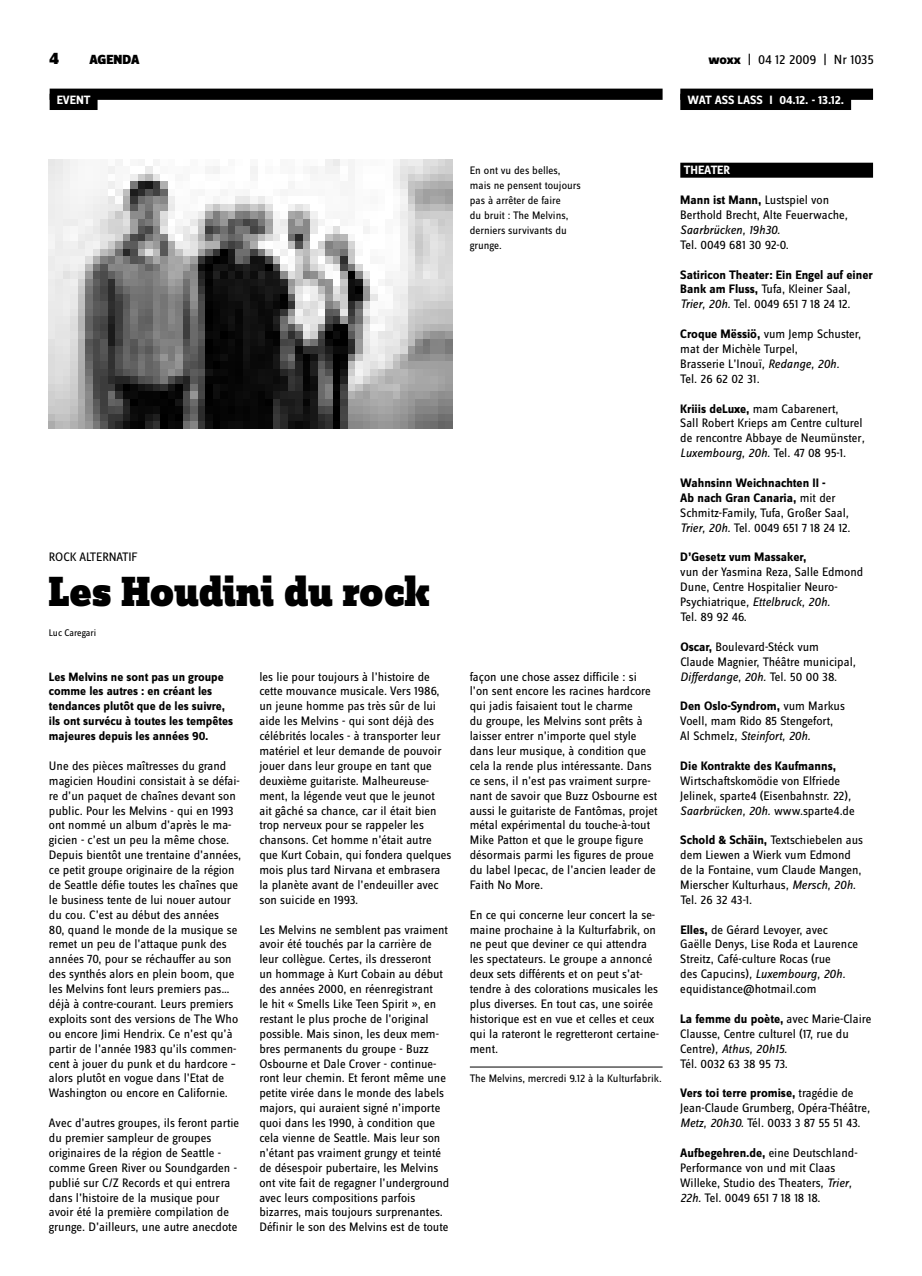
<style>
.page{position:relative;width:922px;height:1276px;background:#fff}
.page>*{position:absolute;margin:0;border:0;box-sizing:border-box;transform-origin:0 0}
.t1{font:900 43.75px "Zine Slab Dis";letter-spacing:-.01em;color:#000}
.t2{font:13.75px "Zine Sans Dis";letter-spacing:-.01em;color:#000}
.t3{font:900 13.75px "Zine Sans Dis";color:#000}
.t4{font:12.75px/14.9px "Zine Sans Dis";color:#000}
.t5{font:700 12.75px/14.9px "Zine Sans Dis";color:#000}
.t6{font:700 12.5px/14.9px "Zine Sans Dis";color:#000}
.t7{font:700 12.5px "Zine Sans Dis";color:#fff}
.t8{font:11.25px/14.9px "Zine Sans Dis";color:#000}
.t9{font:10px "Zine Sans Dis";color:#000}
.s1{font-weight:800}
.s2{font-weight:700}
.s3{font-style:italic}
.s4{font-weight:400}
.s5{font-weight:400;font-style:italic}
</style>
<div class="page">
<div style="left:680px;top:89px;width:192px;height:11px;background:#000"></div>
<div style="left:680px;top:94px;width:170px;height:16px;background:#000"></div>
<div style="left:50px;top:89px;width:612px;height:11px;background:#000"></div>
<div style="left:50px;top:94px;width:47px;height:16px;background:#000"></div>
<div style="left:680px;top:163px;width:192px;height:15px;background:#000"></div>
<img style="left:49px;top:159px;width:403px;height:269px">
<hr style="left:469px;top:1066px;width:193px;height:1px;background:#000">
<p class="t3" style="left:89px;top:53px;width:52px">AGENDA</p>
<p class="t2" style="left:708px;top:53px;width:167px"><span class="s1">woxx</span> | 04 12 2009 | Nr 1035</p>
<p class="t7" style="left:687px;top:93px;width:35px">WAT ASS</p>
<p class="t7" style="left:737px;top:93px;width:12px">LASSI</p>
<p class="t7" style="left:779px;top:93px;width:66px">04.12. - 13.12.</p>
<p class="t7" style="left:57px;top:93px;width:35px">EVENT</p>
<p class="t8" style="left:469px;top:164px;width:112px">En ont vu des belles, mais ne pensent toujours pas à arrêter de faire<br>du bruit : The Melvins, derniers survivants du grunge.</p>
<p class="t4" style="left:49px;top:550px;width:90px">ROCK ALTERNATIF</p>
<h1 class="t1" style="left:49px;top:568px;width:382px">Les Houdini du rock</h1>
<p class="t9" style="left:49px;top:627px;width:49px">Luc Caregari</p>
<p class="t6" style="left:49px;top:669px;width:185px">Les Melvins ne sont pas un groupe comme les autres : en créant les tendances plutôt que de les suivre, ils ont survécu à toutes les tempêtes majeures depuis les années 90.</p>
<p class="t4" style="left:49px;top:759px;width:194px">Une des pièces maîtresses du grand magicien Houdini consistait à se défai&shy;re d’un paquet de chaînes devant son public. Pour les Melvins - qui en 1993 ont nommé un album d’après le ma&shy;gicien - c’est un peu la même chose.<br>Depuis bientôt une trentaine d’années, ce petit groupe originaire de la région de Seattle défie toutes les chaînes que le business tente de lui nouer autour du cou. C’est au début des années<br>80, quand le monde de la musique se remet un peu de l’attaque punk des années 70, pour se réchauffer au son des synthés alors en plein boom, que les Melvins font leurs premiers pas… déjà à contre-courant. Leurs premiers exploits sont des versions de The Who ou encore Jimi Hendrix. Ce n’est qu’à partir de l’année 1983 qu’ils commen&shy;cent à jouer du punk et du hardcore – alors plutôt en vogue dans l’Etat de Washington ou encore en Californie.</p>
<p class="t4" style="left:49px;top:1116px;width:192px">Avec d’autres groupes, ils feront partie du premier sampleur de groupes originaires de la région de Seattle - comme Green River ou Soundgarden - publié sur C/Z Records et qui entrera dans l’histoire de la musique pour avoir été la première compilation de grunge. D’ailleurs, une autre anecdote</p>
<p class="t4" style="left:259px;top:669px;width:193px">les lie pour toujours à l’histoire de cette mouvance musicale. Vers 1986, un jeune homme pas très sûr de lui aide les Melvins - qui sont déjà des célébrités locales - à transporter leur matériel et leur demande de pouvoir jouer dans leur groupe en tant que deuxième guitariste. Malheureuse&shy;ment, la légende veut que le jeunot<br>ait gâché sa chance, car il était bien trop nerveux pour se rappeler les chansons. Cet homme n’était autre que Kurt Cobain, qui fondera quelques mois plus tard Nirvana et embrasera la planète avant de l’endeuiller avec son suicide en 1993.</p>
<p class="t4" style="left:259px;top:922px;width:191px">Les Melvins ne semblent pas vraiment avoir été touchés par la carrière de leur collègue. Certes, ils dresseront<br>un hommage à Kurt Cobain au début des années 2000, en réenregistrant<br>le hit « Smells Like Teen Spirit », en restant le plus proche de l’original possible. Mais sinon, les deux mem&shy;bres permanents du groupe - Buzz Osbourne et Dale Crover - continue&shy;ront leur chemin. Et feront même une petite virée dans le monde des labels majors, qui auraient signé n’importe quoi dans les 1990, à condition que cela vienne de Seattle. Mais leur son n’étant pas vraiment grungy et teinté de désespoir pubertaire, les Melvins ont vite fait de regagner l’underground avec leurs compositions parfois bizarres, mais toujours surprenantes.<br>Définir le son des Melvins est de toute</p>
<p class="t4" style="left:469px;top:669px;width:189px">façon une chose assez difficile : si l’on sent encore les racines hardcore qui jadis faisaient tout le charme<br>du groupe, les Melvins sont prêts à laisser entrer n’importe quel style dans leur musique, à condition que cela la rende plus intéressante. Dans ce sens, il n’est pas vraiment surpre&shy;nant de savoir que Buzz Osbourne est aussi le guitariste de Fantômas, projet métal expérimental du touche-à-tout Mike Patton et que le groupe figure désormais parmi les figures de proue du label Ipecac, de l’ancien leader de Faith No More.</p>
<p class="t4" style="left:469px;top:908px;width:191px">En ce qui concerne leur concert la se&shy;maine prochaine à la Kulturfabrik, on ne peut que deviner ce qui attendra les spectateurs. Le groupe a annoncé deux sets différents et on peut s’at&shy;tendre à des colorations musicales les plus diverses. En tout cas, une soirée historique est en vue et celles et ceux qui la rateront le regretteront certaine&shy;ment.</p>
<p class="t8" style="left:469px;top:1072px;width:193px">The Melvins, mercredi 9.12 à la Kulturfabrik.</p>
<p class="t7" style="left:683px;top:164px;width:48px">th eater</p>
<p class="t4" style="left:680px;top:193px;width:169px"><span class="s2">Mann ist Mann,</span> Lustspiel von<br>Berthold Brecht, Alte Feuerwache<span class="s3">,<br>Saarbrücken, 19h30.</span></p>
<p class="t4" style="left:680px;top:238px;width:110px">Tel. 0049 681 30 92-0.</p>
<p class="t5" style="left:680px;top:268px;width:194px">Satiricon Theater: Ein Engel auf einer<br>Bank am Fluss, <span class="s4">Tufa, Kleiner Saal</span><span class="s5">,<br>Trier, 20h.</span> <span class="s4">Tel. 0049 651 7 18 24 12.</span></p>
<p class="t4" style="left:680px;top:327px;width:182px"><span class="s2">Croque Mëssiö,</span> vum Jemp Schuster, mat der Michèle Turpel,<br>Brasserie L’Inouï<span class="s3">, Redange, 20h.<br></span>Tel. 26 62 02 31.</p>
<p class="t4" style="left:680px;top:402px;width:186px"><span class="s2">Kriiis deLuxe,</span> mam Cabarenert,<br>Sall Robert Krieps am Centre culturel de rencontre Abbaye de Neumünster<span class="s3">, Luxembourg, 20h.</span> Tel. 47 08 95-1.</p>
<p class="t4" style="left:680px;top:476px;width:172px"><span class="s2">Wahnsinn Weichnachten II -<br>Ab nach Gran Canaria,</span> mit der<br>Schmitz-Family, Tufa, Großer Saal<span class="s3">,<br>Trier, 20h.</span> Tel. 0049 651 7 18 24 12.</p>
<p class="t5" style="left:680px;top:550px;width:127px">D’Gesetz vum Massaker,</p>
<p class="t4" style="left:680px;top:565px;width:184px">vun der Yasmina Reza, Salle Edmond<br>Dune, Centre Hospitalier Neuro-<br>Psychiatrique<span class="s3">, Ettelbruck, 20h.<br></span>Tel. 89 92 46.</p>
<p class="t4" style="left:680px;top:640px;width:177px"><span class="s2">Oscar,</span> Boulevard-Stéck vum<br>Claude Magnier, Théâtre municipal<span class="s3">,<br>Differdange, 20h.</span> Tel. 50 00 38.</p>
<p class="t4" style="left:680px;top:699px;width:166px"><span class="s2">Den Oslo-Syndrom,</span> vum Markus<br>Voell, mam Rido 85 Stengefort,<br>Al Schmelz<span class="s3">, Steinfort, 20h.</span></p>
<p class="t5" style="left:680px;top:759px;width:157px">Die Kontrakte des Kaufmanns,</p>
<p class="t4" style="left:680px;top:774px;width:176px">Wirtschaftskomödie von Elfriede<br>Jelinek, sparte4 (Eisenbahnstr. 22)<span class="s3">,<br>Saarbrücken, 20h.</span> www.sparte4.de</p>
<p class="t4" style="left:680px;top:833px;width:184px"><span class="s2">Schold &amp; Schäin,</span> Textschiebelen aus dem Liewen a Wierk vum Edmond de la Fontaine, vum Claude Mangen,<br>Mierscher Kulturhaus<span class="s3">, Mersch, 20h.<br></span>Tel. 26 32 43-1.</p>
<p class="t4" style="left:680px;top:922px;width:179px"><span class="s2">Elles,</span> de Gérard Levoyer, avec<br>Gaëlle Denys, Lise Roda et Laurence<br>Streitz, Café-culture Rocas (rue<br>des Capucins)<span class="s3">, Luxembourg, 20h. </span>equidistance@hotmail.com</p>
<p class="t4" style="left:680px;top:1012px;width:192px"><span class="s2">La femme du poète,</span> avec Marie-Claire<br>Clausse, Centre culturel (17, rue du<br>Centre)<span class="s3">, Athus, 20h15.<br></span>Tél. 0032 63 38 95 73.</p>
<p class="t4" style="left:680px;top:1086px;width:191px"><span class="s2">Vers toi terre promise,</span> tragédie de<br>Jean-Claude Grumberg, Opéra-Théâtre<span class="s3">,<br>Metz, 20h30.</span> Tél. 0033 3 87 55 51 43.</p>
<p class="t4" style="left:680px;top:1146px;width:179px"><span class="s2">Aufbegehren.de,</span> eine Deutschland-<br>Performance von und mit Claas<br>Willeke, Studio des Theaters<span class="s3">, Trier,<br>22h.</span> Tel. 0049 651 7 18 18 18.</p>
</div>
